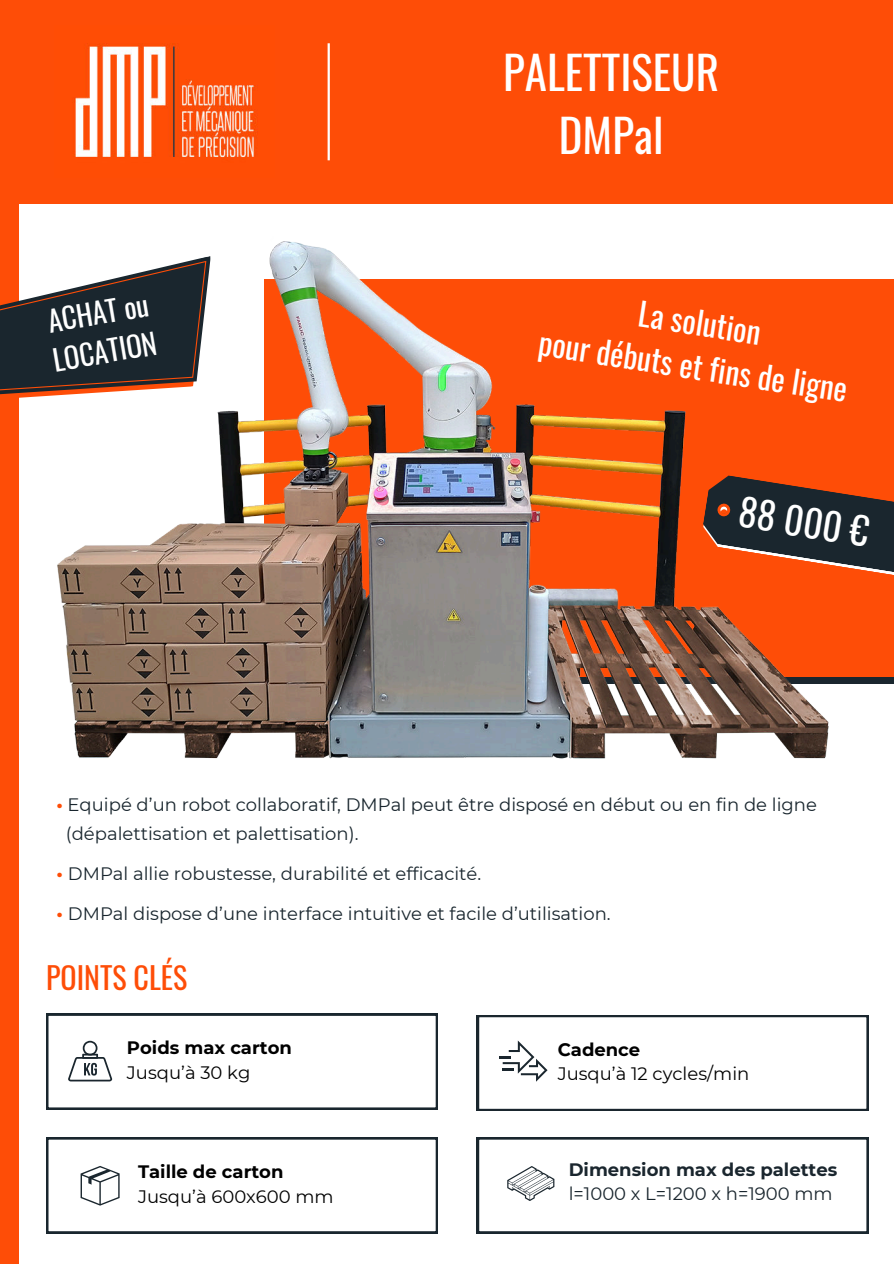
<style>
.page{position:relative;width:894px;height:1264px;background:#fff}
.page>*{position:absolute;margin:0;border:0;box-sizing:border-box;transform-origin:0 0}
.t1{font:45px/63px "Oswald";color:#fff;text-align:center}
.t2{font:37.5px "Oswald";color:#fff}
.t3{font:31.5px/44px "Oswald";color:#fff;text-align:center}
.t4{font:30px "Oswald";color:#fe4d07}
.t5{font:28.5px/39.5px "Oswald";color:#fff}
.t6{font:18px/29.2px "Montserrat";color:#19262e}
.t7{font:18px "Montserrat";color:#000}
.t8{font:700 18px "Montserrat";color:#000}
.t9{font:700 18px "Montserrat";color:#1a262e}
.t10{font:18px "Montserrat";color:#1a262e}
.s1{font-weight:700;color:#fe4d07}
</style>
<div class="page">
<div style="left:264px;top:279px;width:629px;height:398px;background:#fe4d07"></div>
<div style="left:0;top:0;width:893px;height:204px;background:#fe4d07"></div>
<img style="left:74px;top:43px;width:184px;height:115px">
<hr style="left:327px;top:43px;width:3px;height:117px;background:#fff">
<svg style="left:477px;top:1137px;width:391px;height:95px"></svg>
<svg style="left:46px;top:1137px;width:392px;height:95px"></svg>
<svg style="left:477px;top:1015px;width:391px;height:95px"></svg>
<svg style="left:46px;top:1013px;width:392px;height:96px"></svg>
<div style="left:0;top:192px;width:19px;height:1071px;background:#fe4d07"></div>
<svg style="left:0;top:298px;width:28px;height:100px;background:#332b2b"></svg>
<svg style="left:849px;top:494px;width:44px;height:81px;background:#383131"></svg>
<img style="left:28px;top:241px;width:821px;height:518px">
<svg style="left:237px;top:241px;width:37px;height:38px"></svg>
<h1 class="t1" style="left:503px;top:36px;width:217px">PALETTISEUR<br>DMPal</h1>
<h3 class="t5" style="left:42px;top:299px;width:106px;rotate:-10deg">ACHAT ou<br>LOCATION</h3>
<h3 class="t3" style="left:550px;top:273px;width:313px;rotate:9deg">La solution<br>pour débuts et fins de ligne</h3>
<h2 class="t2" style="left:744px;top:478px;width:133px;rotate:9deg">88 000 €</h2>
<p class="t6" style="left:66px;top:789px;width:752px;text-indent:-9px"><span class="s1">•</span> Equipé d’un robot collaboratif, DMPal peut être disposé en début ou en fin de ligne (dépalettisation et palettisation).</p>
<p class="t6" style="left:56px;top:858px;width:426px"><span class="s1">•</span> DMPal allie robustesse, durabilité et efficacité.</p>
<p class="t6" style="left:56px;top:898px;width:555px"><span class="s1">•</span> DMPal dispose d’une interface intuitive et facile d’utilisation.</p>
<h3 class="t4" style="left:46px;top:950px;width:143px">POINTS CLÉS</h3>
<p class="t8" style="left:127px;top:1034px;width:166px">Poids max carton</p>
<p class="t7" style="left:127px;top:1059px;width:125px">Jusqu’à 30 kg</p>
<p class="t8" style="left:138px;top:1158px;width:147px">Taille de carton</p>
<p class="t7" style="left:138px;top:1183px;width:197px">Jusqu’à 600x600 mm</p>
<p class="t8" style="left:557px;top:1036px;width:84px">Cadence</p>
<p class="t7" style="left:557px;top:1061px;width:193px">Jusqu’à 12 cycles/min</p>
<p class="t9" style="left:568px;top:1156px;width:270px">Dimension max des palettes</p>
<p class="t10" style="left:568px;top:1181px;width:265px">l=1000 x L=1200 x h=1900 mm</p>
</div>
